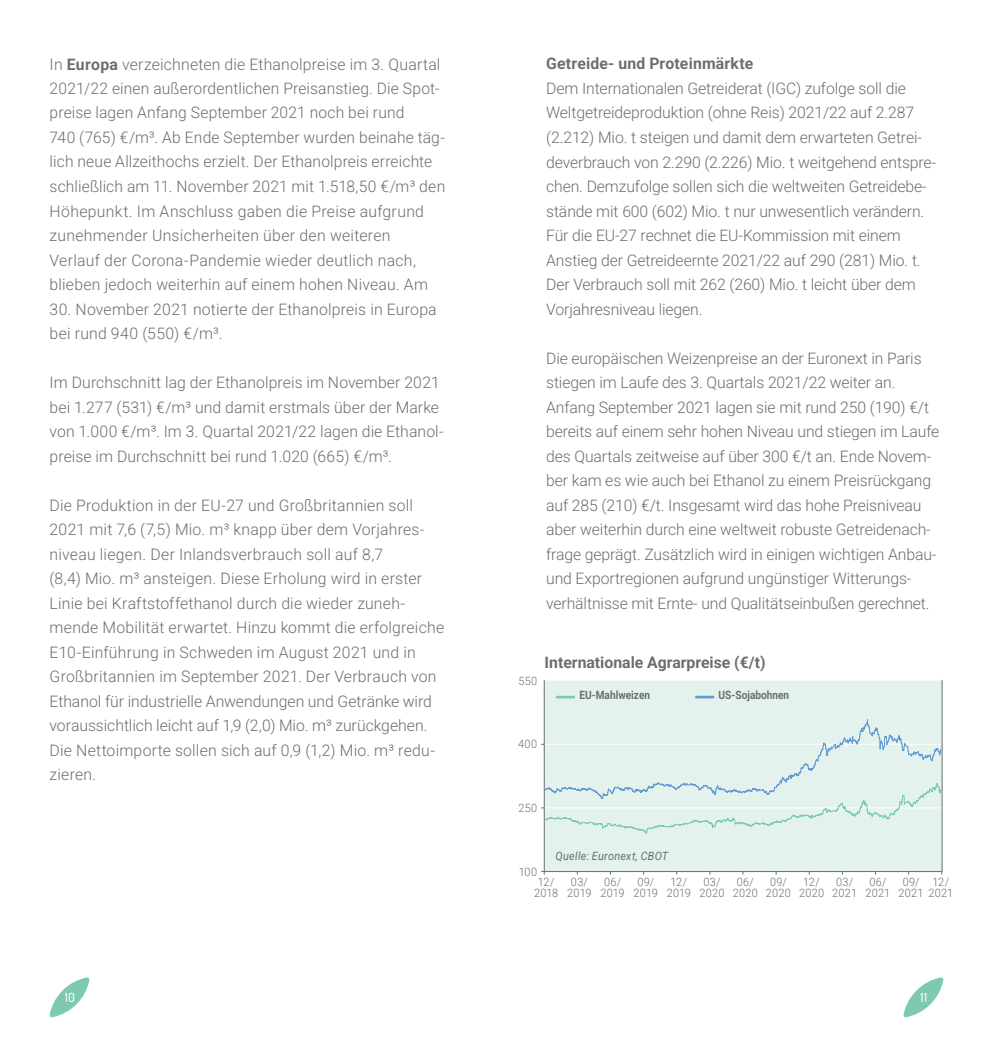
<style>
.page{position:relative;width:993px;height:1042px;background:#fff}
.page>*{position:absolute;margin:0;border:0;box-sizing:border-box;transform-origin:0 0}
.t1{font:300 15.75px/24.5px "Roboto";color:#6c6d70}
.t2{font:700 15.75px "Roboto";color:#6c6d70}
.t3{font:12.6px "Dosis";color:#fff}
.t4{font:300 11.38px/10.5px "Roboto";letter-spacing:.02em;color:#6c6d70;text-align:center;scale:.96 1}
.t5{font:700 11.38px "Roboto";color:#6c6d70;scale:.89 1}
.t6{font:italic 11.38px "Roboto";letter-spacing:.025em;color:#6c6d70;scale:.96 1}
.s1{font-weight:700}
</style>
<div class="page">
<svg style="left:49px;top:977px;width:41px;height:40px"></svg>
<svg style="left:903px;top:977px;width:40px;height:40px"></svg>
<div style="left:544px;top:680px;width:397px;height:191px;background:#e3f2ec"></div>
<svg style="left:556px;top:696px;width:17px;height:2px"></svg>
<svg style="left:696px;top:696px;width:17px;height:2px"></svg>
<div style="left:543px;top:679px;width:399px;height:193px;border:1px solid #6c6d70"></div>
<svg style="left:541px;top:719px;width:400px;height:115px"></svg>
<p class="t1" style="left:50px;top:51px;width:397px">In <span class="s1">Europa</span> verzeichneten die Ethanolpreise im 3. Quartal 2021/22 einen außerordentlichen Preisanstieg. Die Spot&shy;preise lagen Anfang September 2021 noch bei rund<br>740 (765) €/m³. Ab Ende September wurden beinahe täg&shy;lich neue Allzeithochs erzielt. Der Ethanolpreis erreichte schließlich am 11. November 2021 mit 1.518,50 €/m³ den Höhepunkt. Im Anschluss gaben die Preise aufgrund zunehmender Unsicherheiten über den weiteren<br>Verlauf der Corona-Pandemie wieder deutlich nach, blieben jedoch weiterhin auf einem hohen Niveau. Am</p>
<p class="t1" style="left:50px;top:296px;width:388px">30. November 2021 notierte der Ethanolpreis in Europa bei rund 940 (550) €/m³.</p>
<p class="t1" style="left:50px;top:370px;width:395px">Im Durchschnitt lag der Ethanolpreis im November 2021 bei 1.277 (531) €/m³ und damit erstmals über der Marke von 1.000 €/m³. Im 3. Quartal 2021/22 lagen die Ethanol&shy;preise im Durchschnitt bei rund 1.020 (665) €/m³.</p>
<p class="t1" style="left:50px;top:492px;width:396px">Die Produktion in der EU-27 und Großbritannien soll 2021 mit 7,6 (7,5) Mio. m³ knapp über dem Vorjahres&shy;niveau liegen. Der Inlandsverbrauch soll auf 8,7<br>(8,4) Mio. m³ ansteigen. Diese Erholung wird in erster Linie bei Kraftstoffethanol durch die wieder zuneh&shy;mende Mobilität erwartet. Hinzu kommt die erfolgreiche E10-Einführung in Schweden im August 2021 und in Großbritannien im September 2021. Der Verbrauch von Ethanol für industrielle Anwendungen und Getränke wird voraussichtlich leicht auf 1,9 (2,0) Mio. m³ zurückgehen.<br>Die Nettoimporte sollen sich auf 0,9 (1,2) Mio. m³ redu&shy;zieren.</p>
<p class="t2" style="left:546px;top:53px;width:209px">Getreide- und Proteinmärkte</p>
<p class="t1" style="left:546px;top:76px;width:391px">Dem Internationalen Getreiderat (IGC) zufolge soll die Weltgetreideproduktion (ohne Reis) 2021/22 auf 2.287 (2.212) Mio. t steigen und damit dem erwarteten Getrei&shy;deverbrauch von 2.290 (2.226) Mio. t weitgehend entspre&shy;chen. Demzufolge sollen sich die weltweiten Getreidebe&shy;stände mit 600 (602) Mio. t nur unwesentlich verändern.<br>Für die EU-27 rechnet die EU-Kommission mit einem Anstieg der Getreideernte 2021/22 auf 290 (281) Mio. t.<br>Der Verbrauch soll mit 262 (260) Mio. t leicht über dem Vorjahresniveau liegen.</p>
<p class="t1" style="left:546px;top:345px;width:394px">Die europäischen Weizenpreise an der Euronext in Paris stiegen im Laufe des 3. Quartals 2021/22 weiter an.<br>Anfang September 2021 lagen sie mit rund 250 (190) €/t bereits auf einem sehr hohen Niveau und stiegen im Laufe des Quartals zeitweise auf über 300 €/t an. Ende Novem&shy;ber kam es wie auch bei Ethanol zu einem Preisrückgang auf 285 (210) €/t. Insgesamt wird das hohe Preisniveau aber weiterhin durch eine weltweit robuste Getreidenach&shy;frage geprägt. Zusätzlich wird in einigen wichtigen Anbau&shy;und Exportregionen aufgrund ungünstiger Witterungs&shy;verhältnisse mit Ernte- und Qualitätseinbußen gerechnet.</p>
<p class="t4" style="left:518px;top:675px;width:21px">550</p>
<p class="t2" style="left:544px;top:651px;width:222px">Internationale Agrarpreise (€/t)</p>
<p class="t5" style="left:579px;top:687px;width:81px">EU-Mahlweizen</p>
<p class="t5" style="left:718px;top:687px;width:81px">US-Sojabohnen</p>
<p class="t4" style="left:518px;top:738px;width:21px">400</p>
<p class="t4" style="left:518px;top:802px;width:21px">250</p>
<p class="t4" style="left:518px;top:866px;width:21px">100</p>
<p class="t6" style="left:555px;top:847px;width:119px">Quelle: Euronext, CBOT</p>
<p class="t4" style="left:567px;top:876px;width:27px">03/<br>2019</p>
<p class="t4" style="left:699px;top:876px;width:28px">03/<br>2020</p>
<p class="t4" style="left:832px;top:876px;width:27px">03/<br>2021</p>
<p class="t4" style="left:932px;top:876px;width:19px">12/</p>
<p class="t4" style="left:600px;top:876px;width:27px">06/<br>2019</p>
<p class="t4" style="left:732px;top:876px;width:28px">06/<br>2020</p>
<p class="t4" style="left:865px;top:876px;width:27px">06/<br>2021</p>
<p class="t4" style="left:534px;top:876px;width:27px">12/<br>2018</p>
<p class="t4" style="left:666px;top:876px;width:27px">12/<br>2019</p>
<p class="t4" style="left:798px;top:876px;width:28px">12/<br>2020</p>
<p class="t4" style="left:633px;top:876px;width:27px">09/<br>2019</p>
<p class="t4" style="left:765px;top:876px;width:28px">09/<br>2020</p>
<p class="t4" style="left:898px;top:876px;width:58px;text-align:left;text-indent:4px">09/<br>2021 2021</p>
<p class="t3" style="left:65px;top:989px;width:12px">10</p>
<p class="t3" style="left:920px;top:989px;width:8px">11</p>
</div>
